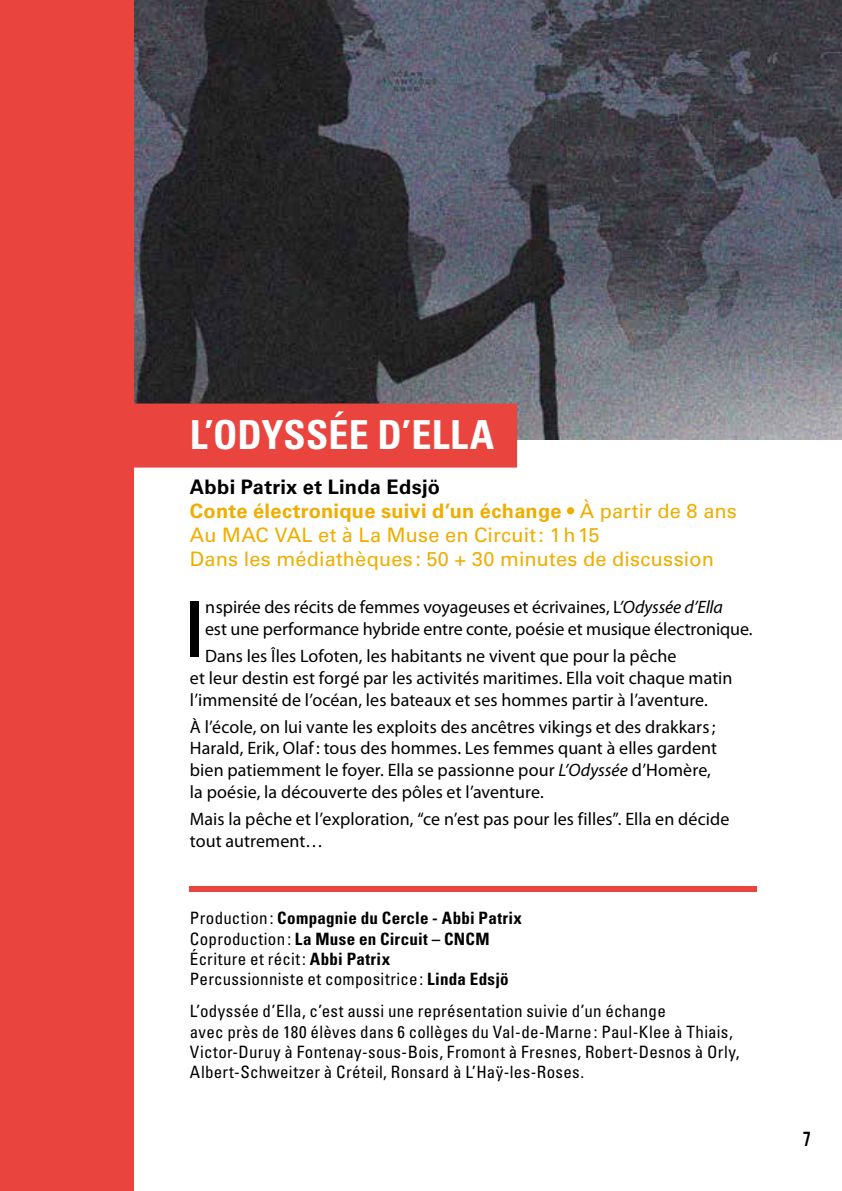
<style>
.page{position:relative;width:842px;height:1191px;background:#fff}
.page>*{position:absolute;margin:0;border:0;box-sizing:border-box;transform-origin:0 0}
.t1{font:700 79.8px "Bebas Neue";color:#000}
.t2{font:700 condensed 40px "Univers LT Std";letter-spacing:.005em;color:#fff}
.t3{font:20px/24px "Univers LT Std";letter-spacing:.01em;color:#f0ad00}
.t4{font:18px/21.6px "Myriad Pro";color:#000}
.t5{font:condensed 17px/20.4px "Univers LT Std";letter-spacing:.015em;color:#000}
.t6{font:16px "Bebas";color:#000}
.s1{font-weight:700;color:#000}
.s2{font-weight:700}
.s3{font-style:italic}
</style>
<div class="page">
<img style="left:133px;top:0;width:709px;height:440px">
<div style="left:0;top:0;width:133px;height:1191px;background:#e9453e"></div>
<div style="left:190px;top:886px;width:567px;height:5px;background:#e9453e"></div>
<div style="left:105px;top:403px;width:412px;height:64px;background:#e9453e"></div>
<h2 class="t2" style="left:190px;top:410px;width:306px">L’ODYSSÉE D’ELLA</h2>
<p class="t3" style="left:190px;top:475px;width:548px"><span class="s1">Abbi Patrix et Linda Edsjö<br></span><span class="s2">Conte électronique suivi d’un échange</span> • À partir de 8 ans Au MAC VAL et à La Muse en Circuit: 1h15<br>Dans les médiathèques: 50 + 30 minutes de discussion</p>
<h1 class="t1" style="left:187px;top:585px;width:17px">I</h1>
<p class="t4" style="left:205px;top:596px;width:549px">nspirée des récits de femmes voyageuses et écrivaines, L<span class="s3">’Odyssée d’Ella<br></span>est une performance hybride entre conte, poésie et musique électronique.</p>
<p class="t4" style="left:190px;top:645px;width:544px;text-indent:15px">Dans les Îles Lofoten, les habitants ne vivent que pour la pêche<br>et leur destin est forgé par les activités maritimes. Ella voit chaque matin l’immensité de l’océan, les bateaux et ses hommes partir à l’aventure.</p>
<p class="t4" style="left:190px;top:715px;width:529px">À l’école, on lui vante les exploits des ancêtres vikings et des drakkars; Harald, Erik, Olaf: tous des hommes. Les femmes quant à elles gardent bien patiemment le foyer. Ella se passionne pour <span class="s3">L’Odyssée</span> d’Homère, la poésie, la découverte des pôles et l’aventure.</p>
<p class="t4" style="left:190px;top:808px;width:541px">Mais la pêche et l’exploration, “ce n’est pas pour les filles”. Ella en décide tout autrement…</p>
<p class="t5" style="left:190px;top:907px;width:334px">Production: <span class="s2">Compagnie du Cercle - Abbi Patrix </span>Coproduction: <span class="s2">La Muse en Circuit – CNCM </span>Écriture et récit: <span class="s2">Abbi Patrix<br></span>Percussionniste et compositrice: <span class="s2">Linda Edsjö</span></p>
<p class="t5" style="left:190px;top:1000px;width:551px">L’odyssée d’Ella, c’est aussi une représentation suivie d’un échange<br>avec près de 180 élèves dans 6 collèges du Val-de-Marne: Paul-Klee à Thiais, Victor-Duruy à Fontenay-sous-Bois, Fromont à Fresnes, Robert-Desnos à Orly, Albert-Schweitzer à Créteil, Ronsard à L’Haÿ-les-Roses.</p>
<p class="t6" style="left:803px;top:1126px;width:9px">7</p>
</div>
